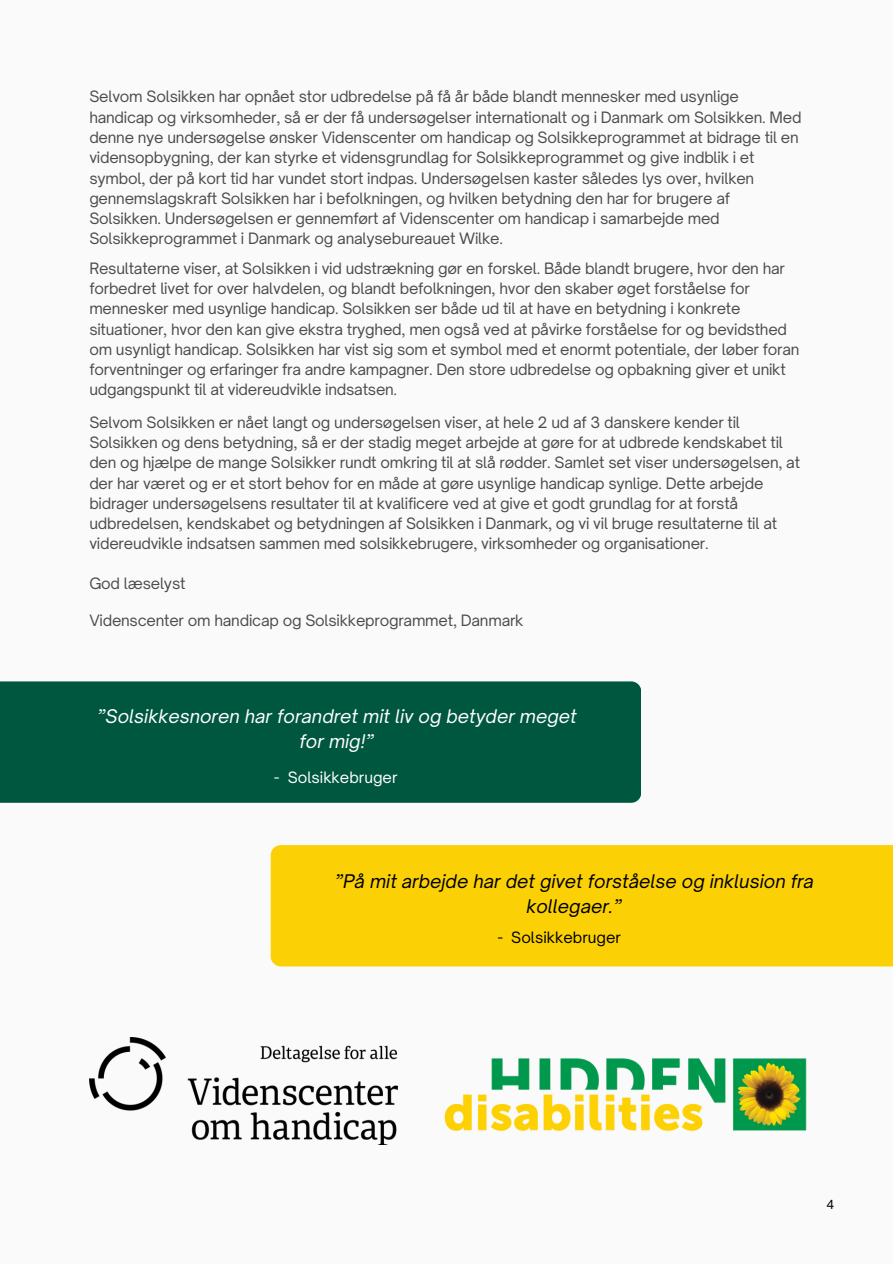
<style>
.page{position:relative;width:893px;height:1264px;background:#fff}
.page>*{position:absolute;margin:0;border:0;box-sizing:border-box;transform-origin:0 0}
.t1{font:italic 18px/24.8px "Open Sauce One";color:#000;text-align:center}
.t2{font:italic 18px/24.8px "Open Sauce One";color:#fff;text-align:center}
.t3{font:15px/20.2px "Open Sauce One";letter-spacing:-.015em;color:#000}
.t4{font:15px "Open Sauce One";color:#fff}
.t5{font:12px "Open Sauce One";color:#000}
</style>
<div class="page">
<div style="left:0;top:0;width:892px;height:1263px;background:#fafafa"></div>
<img style="left:89px;top:1037px;width:309px;height:107px">
<img style="left:444px;top:1058px;width:363px;height:73px">
<div style="left:0;top:681px;width:641px;height:121px;background:#005740"></div>
<div style="left:271px;top:845px;width:621px;height:121px;background:#fbd106"></div>
<p class="t3" style="left:89px;top:87px;width:713px">Selvom Solsikken har opnået stor udbredelse på få år både blandt mennesker med usynlige handicap og virksomheder, så er der få undersøgelser internationalt og i Danmark om Solsikken. Med denne nye undersøgelse ønsker Videnscenter om handicap og Solsikkeprogrammet at bidrage til en vidensopbygning, der kan styrke et vidensgrundlag for Solsikkeprogrammet og give indblik i et symbol, der på kort tid har vundet stort indpas. Undersøgelsen kaster således lys over, hvilken gennemslagskraft Solsikken har i befolkningen, og hvilken betydning den har for brugere af Solsikken. Undersøgelsen er gennemført af Videnscenter om handicap i samarbejde med Solsikkeprogrammet i Danmark og analysebureauet Wilke.</p>
<p class="t3" style="left:89px;top:258px;width:711px">Resultaterne viser, at Solsikken i vid udstrækning gør en forskel. Både blandt brugere, hvor den har forbedret livet for over halvdelen, og blandt befolkningen, hvor den skaber øget forståelse for mennesker med usynlige handicap. Solsikken ser både ud til at have en betydning i konkrete situationer, hvor den kan give ekstra tryghed, men også ved at påvirke forståelse for og bevidsthed om usynligt handicap. Solsikken har vist sig som et symbol med et enormt potentiale, der løber foran forventninger og erfaringer fra andre kampagner. Den store udbredelse og opbakning giver et unikt udgangspunkt til at videreudvikle indsatsen.</p>
<p class="t3" style="left:89px;top:412px;width:712px">Selvom Solsikken er nået langt og undersøgelsen viser, at hele 2 ud af 3 danskere kender til Solsikken og dens betydning, så er der stadig meget arbejde at gøre for at udbrede kendskabet til den og hjælpe de mange Solsikker rundt omkring til at slå rødder. Samlet set viser undersøgelsen, at der har været og er et stort behov for en måde at gøre usynlige handicap synlige. Dette arbejde bidrager undersøgelsens resultater til at kvalificere ved at give et godt grundlag for at forstå udbredelsen, kendskabet og betydningen af Solsikken i Danmark, og vi vil bruge resultaterne til at videreudvikle indsatsen sammen med solsikkebrugere, virksomheder og organisationer.</p>
<p class="t3" style="left:89px;top:573px;width:98px">God læselyst</p>
<p class="t3" style="left:89px;top:610px;width:436px">Videnscenter om handicap og Solsikkeprogrammet, Danmark</p>
<p class="t2" style="left:97px;top:704px;width:481px">”Solsikkesnoren har forandret mit liv og betyder meget for mig!”</p>
<p class="t4" style="left:274px;top:768px;width:125px">- Solsikkebruger</p>
<p class="t1" style="left:334px;top:868px;width:481px">”På mit arbejde har det givet forståelse og inklusion fra kollegaer.”</p>
<h1 class="t3" style="left:497px;top:927px;width:125px">- Solsikkebruger</h1>
<p class="t5" style="left:826px;top:1197px;width:9px">4</p>
</div>
